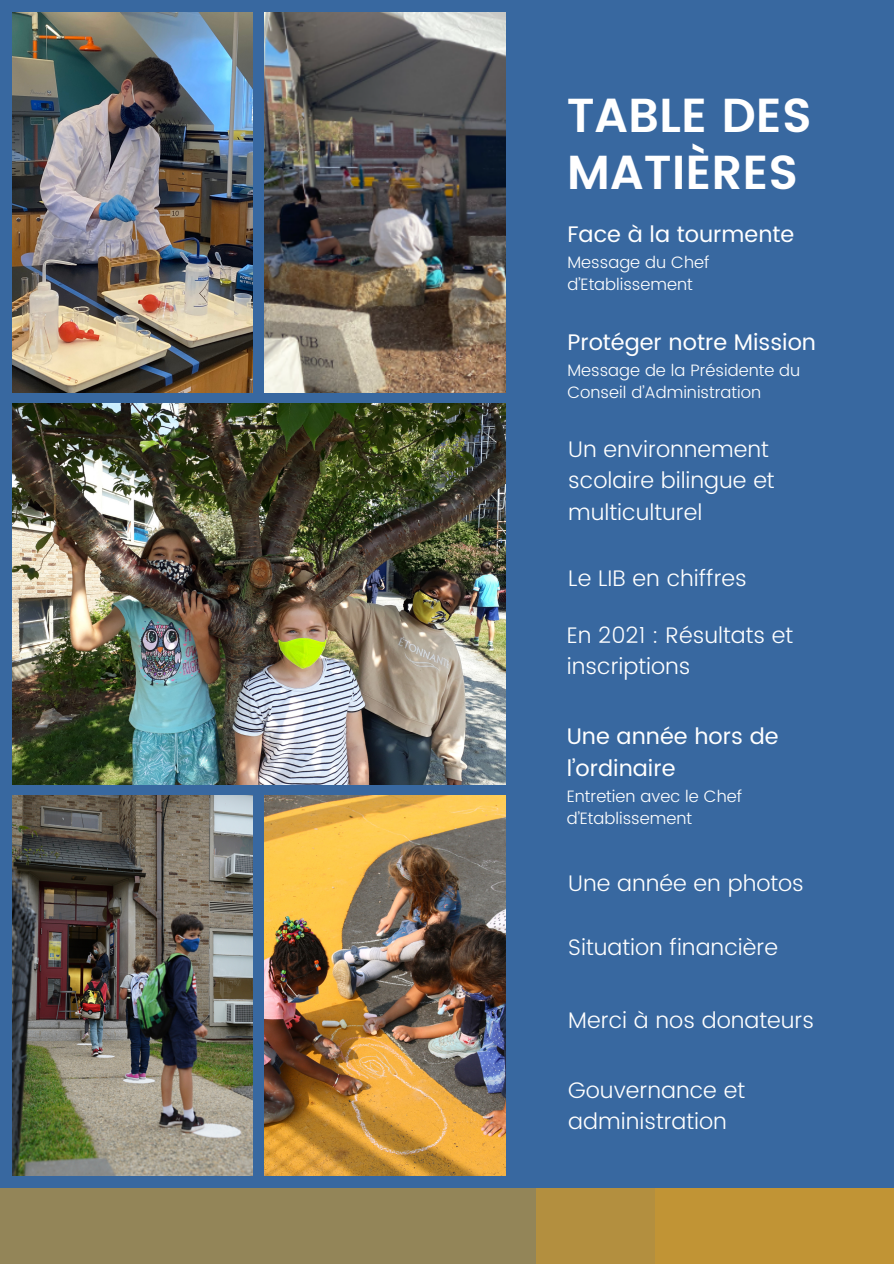
<style>
.page{position:relative;width:894px;height:1264px;background:#fff}
.page>*{position:absolute;margin:0;border:0;box-sizing:border-box;transform-origin:0 0}
.t1{font:600 47.7px/57.4px "Poppins";color:#fff}
.t2{font:300 22.5px/31.5px "Poppins";color:#fff}
.t3{font:22.5px/31.5px "Poppins";color:#fff}
.t4{font:300 16.5px/22.5px "Poppins";color:#fff}
</style>
<div class="page">
<div style="left:0;top:0;width:893px;height:1263px;background:#3868a0"></div>
<img style="left:13px;top:13px;width:240px;height:379px">
<img style="left:264px;top:13px;width:241px;height:379px">
<img style="left:13px;top:404px;width:492px;height:380px">
<img style="left:13px;top:795px;width:240px;height:380px">
<img style="left:264px;top:795px;width:241px;height:380px">
<div style="left:0;top:1187px;width:673px;height:76px;background:#938558"></div>
<div style="left:536px;top:1187px;width:119px;height:76px;background:#b38f3f"></div>
<div style="left:655px;top:1187px;width:238px;height:76px;background:#c19435"></div>
<h1 class="t1" style="left:566px;top:86px;width:246px">TABLE DES<br>MATIÈRES</h1>
<p class="t3" style="left:567px;top:218px;width:228px">Face à la tourmente</p>
<p class="t4" style="left:567px;top:251px;width:143px">Message du Chef d’Etablissement</p>
<p class="t3" style="left:567px;top:326px;width:250px">Protéger notre Mission</p>
<p class="t4" style="left:567px;top:358px;width:234px">Message de la Présidente du<br>Conseil d’Administration</p>
<p class="t2" style="left:568px;top:433px;width:208px">Un environnement scolaire bilingue et multiculturel</p>
<p class="t2" style="left:568px;top:563px;width:180px">Le LIB en chiffres</p>
<p class="t2" style="left:566px;top:619px;width:228px">En 2021 : Résultats et inscriptions</p>
<p class="t3" style="left:566px;top:720px;width:213px">Une année hors de l’ordinaire</p>
<p class="t4" style="left:566px;top:784px;width:177px">Entretien avec le Chef d’Etablissement</p>
<p class="t2" style="left:568px;top:868px;width:237px">Une année en photos</p>
<p class="t2" style="left:568px;top:931px;width:211px">Situation financière</p>
<p class="t2" style="left:568px;top:1004px;width:247px">Merci à nos donateurs</p>
<p class="t2" style="left:568px;top:1074px;width:178px">Gouvernance et administration</p>
</div>
